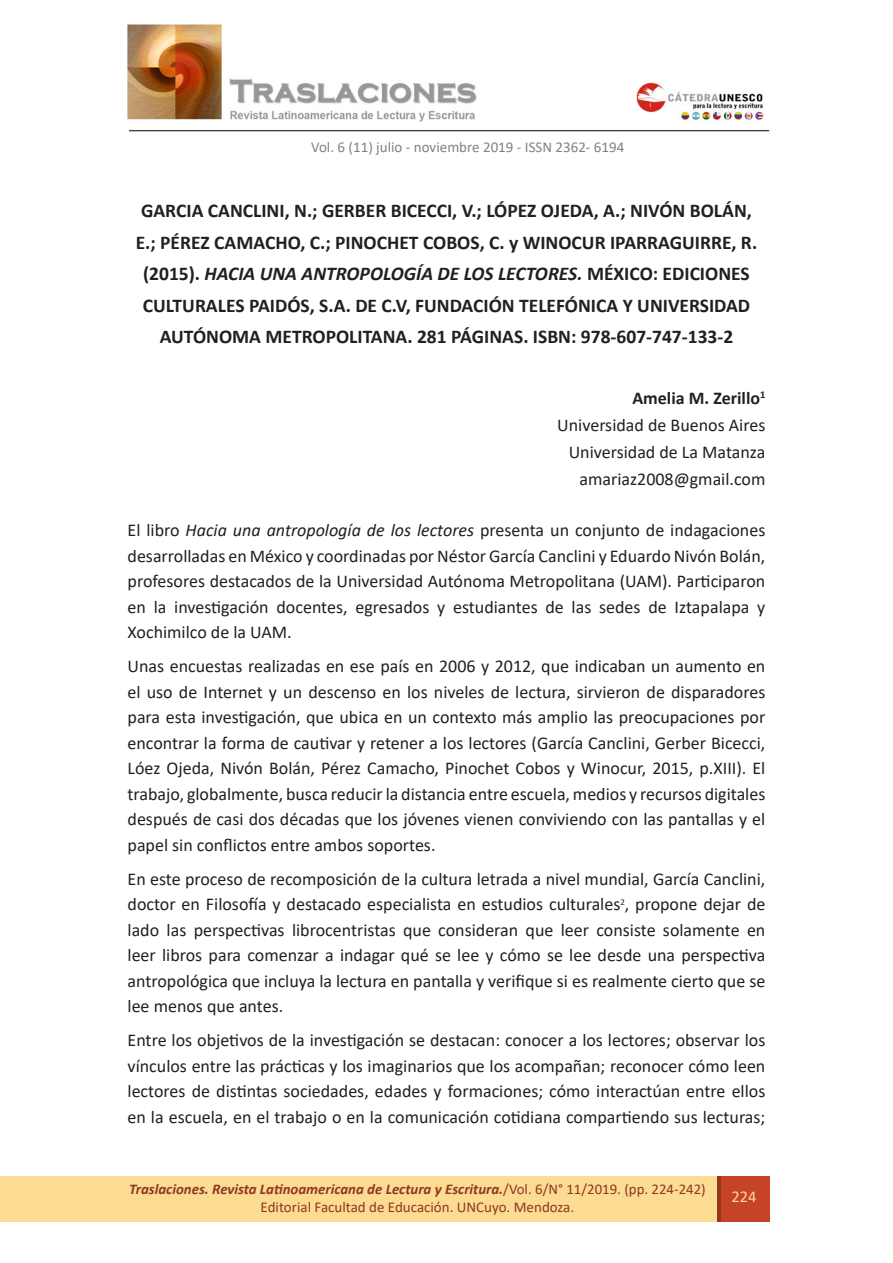
<style>
.page{position:relative;width:893px;height:1263px;background:#fff}
.page>*{position:absolute;margin:0;border:0;box-sizing:border-box;transform-origin:0 0}
.Título_Principal{font:700 19.5px/31.5px "Calibri";color:#231f20;text-align:center}
.Normal__Web{font:18px/25.5px "Calibri";color:#231f20;text-align:justify}
.Normal__Web-2{font:700 18px "Calibri";color:#231f20}
.t1{font:16.5px "Calibri";color:#fcdb92}
.t2{font:15px "Calibri";color:#91371e}
.t3{font:15px "Calibri";color:#808285}
.t4{font:italic 700 14.85px "Calibri";color:#91371e}
.s1{font-style:italic}
.s2{font-weight:400;font-style:normal}
</style>
<div class="page">
<img style="left:127px;top:24px;width:643px;height:108px">
<div style="left:718px;top:1176px;width:52px;height:46px;background:#c54427"></div>
<div style="left:0;top:1176px;width:719px;height:46px;background:#fcdb92"></div>
<hr style="left:718px;top:1176px;width:3px;height:46px;background:#91371e">
<p class="t3" style="left:311px;top:136px;width:315px">Vol. 6 (11) julio - noviembre 2019 - ISSN 2362- 6194</p>
<p class="Título_Principal" style="left:136px;top:195px;width:623px">GARCIA CANCLINI, N.; GERBER BICECCI, V.; LÓPEZ OJEDA, A.; NIVÓN BOLÁN, E.; PÉREZ CAMACHO, C.; PINOCHET COBOS, C. y WINOCUR IPARRAGUIRRE, R. (2015). <span class="s1">HACIA UNA ANTROPOLOGÍA DE LOS LECTORES.</span> MÉXICO: EDICIONES CULTURALES PAIDÓS, S.A. DE C.V, FUNDACIÓN TELEFÓNICA Y UNIVERSIDAD AUTÓNOMA METROPOLITANA. 281 PÁGINAS. ISBN: 978-607-747-133-2</p>
<p class="Normal__Web-2" style="left:632px;top:385px;width:135px">Amelia M. Zerillo<sup>1</sup></p>
<p class="Normal__Web" style="left:557px;top:412px;width:210px">Universidad de Buenos Aires</p>
<p class="Normal__Web" style="left:569px;top:439px;width:198px">Universidad de La Matanza</p>
<p class="Normal__Web" style="left:579px;top:466px;width:187px">amariaz2008@gmail.com</p>
<p class="Normal__Web" style="left:128px;top:517px;width:639px">El libro <span class="s1">Hacia una antropología de los lectores</span> presenta un conjunto de indagaciones desarrolladas en México y coordinadas por Néstor García Canclini y Eduardo Nivón Bolán, profesores destacados de la Universidad Autónoma Metropolitana (UAM). Participaron en la investigación docentes, egresados y estudiantes de las sedes de Iztapalapa y Xochimilco de la UAM.</p>
<p class="Normal__Web" style="left:128px;top:653px;width:639px">Unas encuestas realizadas en ese país en 2006 y 2012, que indicaban un aumento en el uso de Internet y un descenso en los niveles de lectura, sirvieron de disparadores para esta investigación, que ubica en un contexto más amplio las preocupaciones por encontrar la forma de cautivar y retener a los lectores (García Canclini, Gerber Bicecci, Lóez Ojeda, Nivón Bolán, Pérez Camacho, Pinochet Cobos y Winocur, 2015, p.XIII). El trabajo, globalmente, busca reducir la distancia entre escuela, medios y recursos digitales después de casi dos décadas que los jóvenes vienen conviviendo con las pantallas y el papel sin conflictos entre ambos soportes.</p>
<p class="Normal__Web" style="left:128px;top:865px;width:639px">En este proceso de recomposición de la cultura letrada a nivel mundial, García Canclini, doctor en Filosofía y destacado especialista en estudios culturales<sup>2</sup>, propone dejar de lado las perspectivas librocentristas que consideran que leer consiste solamente en leer libros para comenzar a indagar qué se lee y cómo se lee desde una perspectiva antropológica que incluya la lectura en pantalla y verifique si es realmente cierto que se lee menos que antes.</p>
<p class="Normal__Web" style="left:128px;top:1027px;width:639px">Entre los objetivos de la investigación se destacan: conocer a los lectores; observar los vínculos entre las prácticas y los imaginarios que los acompañan; reconocer cómo leen lectores de distintas sociedades, edades y formaciones; cómo interactúan entre ellos en la escuela, en el trabajo o en la comunicación cotidiana compartiendo sus lecturas;</p>
<p class="t4" style="left:129px;top:1179px;width:578px">Traslaciones. Revista Latinoamericana de Lectura y Escritura.<span class="s2">/Vol. 6/N° 11/2019. (pp. 224-242)</span></p>
<p class="t2" style="left:261px;top:1197px;width:315px">Editorial Facultad de Educación. UNCuyo. Mendoza.</p>
<p class="t1" style="left:731px;top:1185px;width:27px">224</p>
</div>
